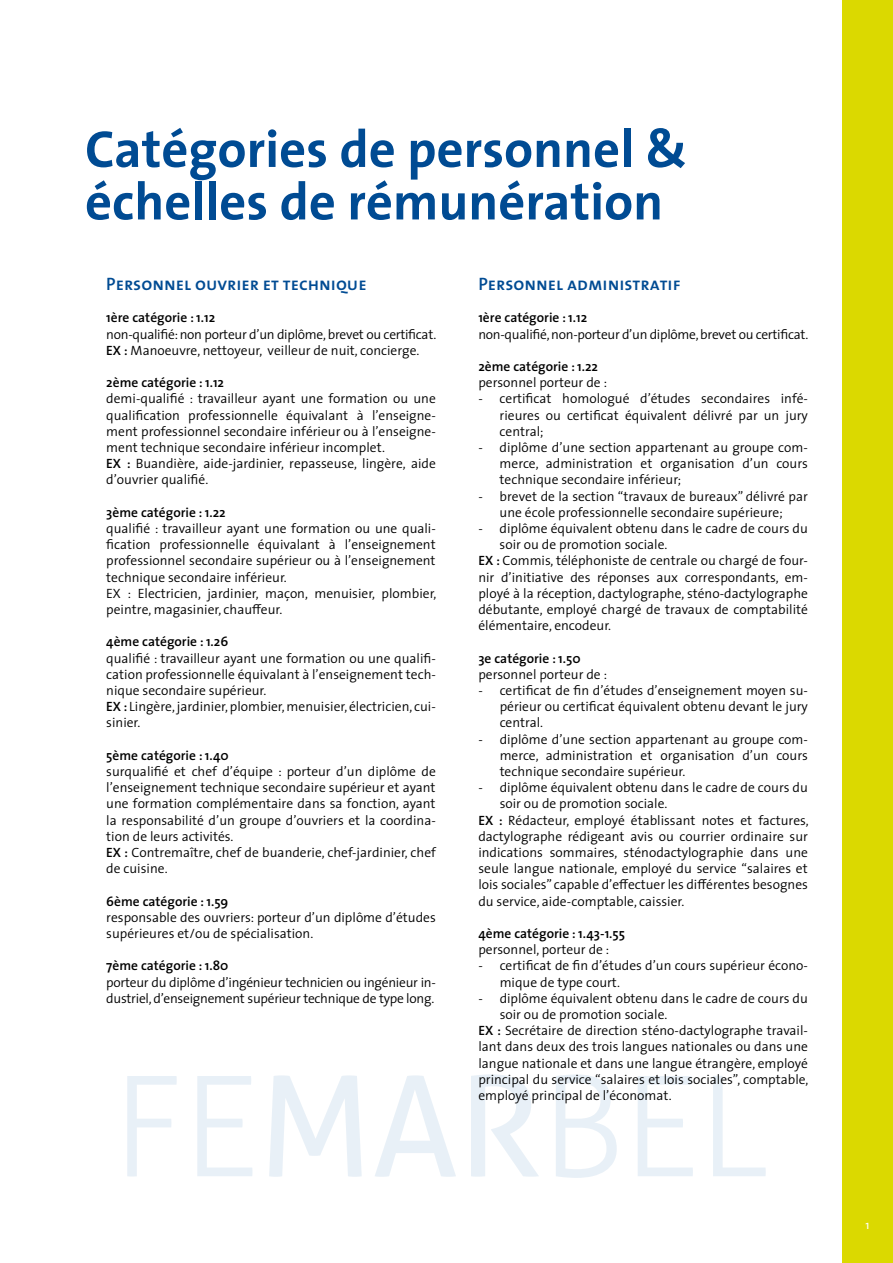
<style>
.page{position:relative;width:893px;height:1263px;background:#fff}
.page>*{position:absolute;margin:0;border:0;box-sizing:border-box;transform-origin:0 0}
.t1{font:700 52.5px/52.5px "The Sans";color:#004b93}
.t2{font:18px "The Sans Semi Bold Caps";color:#004b93}
.t3{font:300 13.5px/16.2px "The Sans";color:#000}
.t4{font:600 13.5px "The Sans";color:#000}
.t5{font:300 13.5px/16.2px "The Sans";letter-spacing:-.02em;color:#000}
.t6{font:12px "The Sans";color:#fff}
.s1{font-weight:600}
</style>
<div class="page">
<div style="left:842px;top:0;width:51px;height:1263px;background:#dbd900"></div>
<svg style="left:127px;top:1076px;width:50px;height:100px"></svg>
<svg style="left:197px;top:1076px;width:55px;height:100px"></svg>
<svg style="left:269px;top:1075px;width:93px;height:102px"></svg>
<svg style="left:375px;top:1075px;width:81px;height:102px"></svg>
<svg style="left:471px;top:1074px;width:68px;height:103px"></svg>
<svg style="left:556px;top:1074px;width:61px;height:104px"></svg>
<svg style="left:638px;top:1076px;width:55px;height:100px"></svg>
<svg style="left:713px;top:1076px;width:53px;height:100px"></svg>
<h1 class="t1" style="left:85px;top:122px;width:604px">Catégories de personnel &amp; échelles de rémunération</h1>
<h2 class="t2" style="left:106px;top:269px;width:262px">Personnel ouvrier et technique</h2>
<p class="t4" style="left:106px;top:306px;width:110px">1ère catégorie : 1.12</p>
<p class="t3" style="left:106px;top:325px;width:332px">non-qualifié: non porteur d’un diplôme, brevet ou certificat.<br><span class="s1">EX :</span> Manoeuvre, nettoyeur, veilleur de nuit, concierge.</p>
<p class="t4" style="left:106px;top:371px;width:119px">2ème catégorie : 1.12</p>
<p class="t3" style="left:106px;top:390px;width:331px">demi-qualifié : travailleur ayant une formation ou une qualification professionnelle équivalant à l’enseigne&shy;ment professionnel secondaire inférieur ou à l’enseigne&shy;ment technique secondaire inférieur incomplet.<br><span class="s1">EX :</span> Buandière, aide-jardinier, repasseuse, lingère, aide d’ouvrier qualifié.</p>
<p class="t4" style="left:106px;top:501px;width:121px">3ème catégorie : 1.22</p>
<p class="t3" style="left:106px;top:520px;width:332px">qualifié : travailleur ayant une formation ou une quali&shy;fication professionnelle équivalant à l’enseignement professionnel secondaire supérieur ou à l’enseignement technique secondaire inférieur.<br>EX : Electricien, jardinier, maçon, menuisier, plombier, peintre, magasinier, chauffeur.</p>
<p class="t4" style="left:106px;top:630px;width:123px">4ème catégorie : 1.26</p>
<p class="t3" style="left:106px;top:649px;width:331px">qualifié : travailleur ayant une formation ou une qualifi&shy;cation professionnelle équivalant à l’enseignement tech&shy;nique secondaire supérieur.<br><span class="s1">EX :</span> Lingère, jardinier, plombier, menuisier, électricien, cui&shy;sinier.</p>
<p class="t4" style="left:106px;top:744px;width:124px">5ème catégorie : 1.40</p>
<p class="t3" style="left:106px;top:763px;width:331px">surqualifié et chef d’équipe : porteur d’un diplôme de l’enseignement technique secondaire supérieur et ayant une formation complémentaire dans sa fonction, ayant la responsabilité d’un groupe d’ouvriers et la coordina&shy;tion de leurs activités.<br><span class="s1">EX :</span> Contremaître, chef de buanderie, chef-jardinier, chef de cuisine.</p>
<p class="t4" style="left:106px;top:890px;width:124px">6ème catégorie : 1.59</p>
<p class="t3" style="left:106px;top:909px;width:331px">responsable des ouvriers: porteur d’un diplôme d’études supérieures et/ou de spécialisation.</p>
<p class="t4" style="left:106px;top:954px;width:124px">7ème catégorie : 1.80</p>
<p class="t5" style="left:106px;top:973px;width:331px">porteur du diplôme d’ingénieur technicien ou ingénieur in&shy;dustriel, d’enseignement supérieur technique de type long.</p>
<h2 class="t2" style="left:478px;top:269px;width:204px">Personnel administratif</h2>
<p class="t4" style="left:478px;top:306px;width:110px">1ère catégorie : 1.12</p>
<p class="t5" style="left:478px;top:325px;width:332px">non-qualifié, non-porteur d’un diplôme, brevet ou certificat.</p>
<p class="t4" style="left:478px;top:355px;width:121px">2ème catégorie : 1.22</p>
<p class="t3" style="left:478px;top:374px;width:130px">personnel porteur de :</p>
<p class="t3" style="left:500px;top:390px;width:310px;text-align:justify;text-indent:-21px">- certificat homologué d’études secondaires infé&shy;rieures ou certificat équivalent délivré par un jury central;</p>
<p class="t3" style="left:500px;top:439px;width:310px;text-align:justify;text-indent:-21px">- diplôme d’une section appartenant au groupe com&shy;merce, administration et organisation d’un cours technique secondaire inférieur;</p>
<p class="t3" style="left:478px;top:487px;width:331px;text-align:center">- brevet de la section “travaux de bureaux” délivré par une école professionnelle secondaire supérieure;</p>
<p class="t3" style="left:478px;top:520px;width:331px">- diplôme équivalent obtenu dans le cadre de cours du</p>
<p class="t3" style="left:500px;top:536px;width:169px">soir ou de promotion sociale.</p>
<p class="t3" style="left:478px;top:552px;width:331px"><span class="s1">EX :</span> Commis, téléphoniste de centrale ou chargé de four-</p>
<p class="t3" style="left:478px;top:568px;width:331px">nir d’initiative des réponses aux correspondants, em-</p>
<p class="t3" style="left:478px;top:585px;width:331px">ployé à la réception, dactylographe, sténo-dactylographe</p>
<p class="t3" style="left:478px;top:601px;width:331px">débutante, employé chargé de travaux de comptabilité</p>
<p class="t3" style="left:478px;top:617px;width:134px">élémentaire, encodeur.</p>
<p class="t4" style="left:478px;top:647px;width:104px">3e catégorie : 1.50</p>
<p class="t3" style="left:478px;top:666px;width:130px">personnel porteur de :</p>
<p class="t3" style="left:500px;top:682px;width:310px;text-align:justify;text-indent:-21px">- certificat de fin d’études d’enseignement moyen su&shy;périeur ou certificat équivalent obtenu devant le jury central.</p>
<p class="t3" style="left:500px;top:730px;width:310px;text-align:justify;text-indent:-21px">- diplôme d’une section appartenant au groupe com&shy;merce, administration et organisation d’un cours technique secondaire supérieur.</p>
<p class="t3" style="left:478px;top:779px;width:331px">- diplôme équivalent obtenu dans le cadre de cours du</p>
<p class="t3" style="left:500px;top:795px;width:169px">soir ou de promotion sociale.</p>
<p class="t3" style="left:478px;top:811px;width:332px"><span class="s1">EX :</span> Rédacteur, employé établissant notes et factures,</p>
<p class="t3" style="left:478px;top:828px;width:331px">dactylographe rédigeant avis ou courrier ordinaire sur</p>
<p class="t3" style="left:478px;top:844px;width:331px">indications sommaires, sténodactylographie dans une</p>
<p class="t3" style="left:478px;top:860px;width:331px">seule langue nationale, employé du service “salaires et</p>
<p class="t3" style="left:478px;top:876px;width:331px">lois sociales” capable d’effectuer les différentes besognes</p>
<p class="t3" style="left:478px;top:892px;width:207px">du service, aide-comptable, caissier.</p>
<p class="t4" style="left:478px;top:922px;width:148px">4ème catégorie : 1.43-1.55</p>
<p class="t3" style="left:478px;top:941px;width:132px">personnel, porteur de :</p>
<p class="t3" style="left:500px;top:957px;width:310px;text-indent:-21px">- certificat de fin d’études d’un cours supérieur écono&shy;mique de type court.</p>
<p class="t3" style="left:478px;top:990px;width:331px">- diplôme équivalent obtenu dans le cadre de cours du</p>
<p class="t3" style="left:500px;top:1006px;width:169px">soir ou de promotion sociale.</p>
<p class="t3" style="left:478px;top:1022px;width:331px"><span class="s1">EX :</span> Secrétaire de direction sténo-dactylographe travail-</p>
<p class="t3" style="left:478px;top:1038px;width:331px">lant dans deux des trois langues nationales ou dans une</p>
<p class="t3" style="left:478px;top:1054px;width:331px">langue nationale et dans une langue étrangère, employé</p>
<p class="t3" style="left:478px;top:1071px;width:332px">principal du service “salaires et lois sociales”, comptable,</p>
<p class="t3" style="left:478px;top:1087px;width:195px">employé principal de l’économat.</p>
<p class="t6" style="left:865px;top:1215px;width:6px">1</p>
</div>
